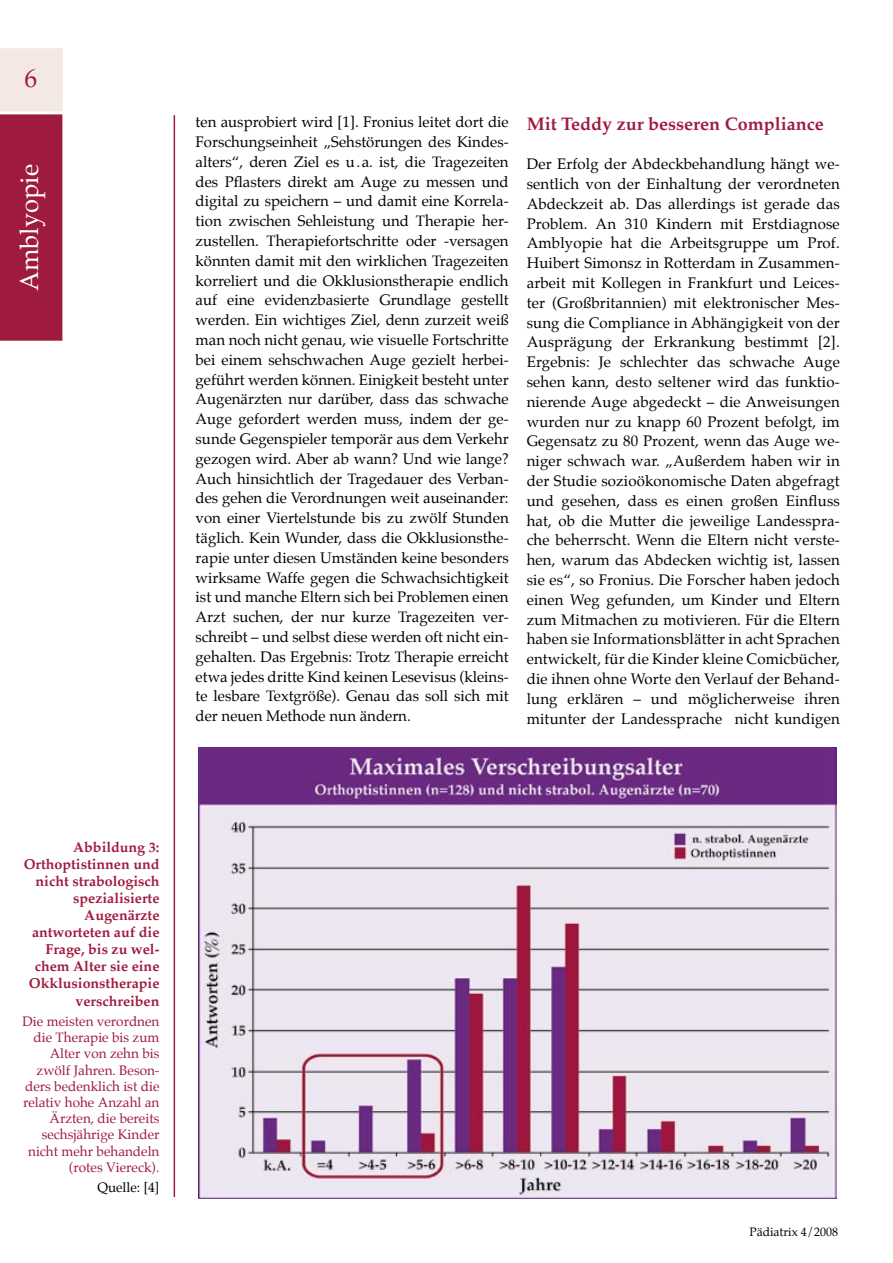
<style>
.page{position:relative;width:893px;height:1263px;background:#fff}
.page>*{position:absolute;margin:0;border:0;box-sizing:border-box;transform-origin:0 0}
.t1{font:25.5px "Palatino";color:#fff}
.t2{font:25.5px "Palatino";color:#9f1b3e}
.t3{font:700 18px "Palatino";color:#9f1b3e}
.t4{font:15px/19.8px "Palatino";color:#000;text-align:justify}
.t5{font:700 14.25px/17.1px "Palatino";color:#9f1b3e;text-align:right}
.t6{font:13.5px/16.2px "Palatino";color:#9f1b3e;text-align:right}
.t7{font:13.5px "Palatino";color:#000}
.t8{font:12px "Palatino";color:#000}
</style>
<div class="page">
<hr style="left:174px;top:115px;width:1px;height:1082px;background:#9f1b3e">
<svg style="left:0;top:48px;width:63px;height:293px;background:#b24b65"></svg>
<img style="left:199px;top:747px;width:638px;height:451px">
<h1 class="t2" style="left:24px;top:61px;width:14px">6</h1>
<h1 class="t1" style="left:13px;top:291px;width:128px;rotate:-90deg">Amblyopie</h1>
<p class="t4" style="left:196px;top:113px;width:315px">ten ausprobiert wird [1]. Fronius leitet dort die Forschungseinheit „Sehstörungen des Kindes&shy;alters“, deren Ziel es u.a. ist, die Tragezeiten des Pflasters direkt am Auge zu messen und digital zu speichern – und damit eine Korrela&shy;tion zwischen Sehleistung und Therapie her&shy;zustellen. Therapiefortschritte oder -versagen könnten damit mit den wirklichen Tragezeiten korreliert und die Okklusionstherapie endlich auf eine evidenzbasierte Grundlage gestellt werden. Ein wichtiges Ziel, denn zurzeit weiß man noch nicht genau, wie visuelle Fortschritte bei einem sehschwachen Auge gezielt herbei&shy;geführt werden können. Einigkeit besteht unter Augenärzten nur darüber, dass das schwache Auge gefordert werden muss, indem der ge&shy;sunde Gegenspieler temporär aus dem Verkehr gezogen wird. Aber ab wann? Und wie lange?<br>Auch hinsichtlich der Tragedauer des Verban&shy;des gehen die Verordnungen weit auseinander: von einer Viertelstunde bis zu zwölf Stunden täglich. Kein Wunder, dass die Okklusionsthe&shy;rapie unter diesen Umständen keine besonders wirksame Waffe gegen die Schwachsichtigkeit ist und manche Eltern sich bei Problemen einen Arzt suchen, der nur kurze Tragezeiten ver&shy;schreibt – und selbst diese werden oft nicht ein&shy;gehalten. Das Ergebnis: Trotz Therapie erreicht etwa jedes dritte Kind keinen Lesevisus (kleins&shy;te lesbare Textgröße). Genau das soll sich mit der neuen Methode nun ändern.</p>
<p class="t3" style="left:527px;top:112px;width:298px">Mit Teddy zur besseren Compliance</p>
<p class="t4" style="left:527px;top:155px;width:315px">Der Erfolg der Abdeckbehandlung hängt we&shy;sentlich von der Einhaltung der verordneten Abdeckzeit ab. Das allerdings ist gerade das Problem. An 310 Kindern mit Erstdiagnose Amblyopie hat die Arbeitsgruppe um Prof.<br>Huibert Simonsz in Rotterdam in Zusammen&shy;arbeit mit Kollegen in Frankfurt und Leices&shy;ter (Großbritannien) mit elektronischer Mes&shy;sung die Compliance in Abhängigkeit von der Ausprägung der Erkrankung bestimmt [2].<br>Ergebnis: Je schlechter das schwache Auge sehen kann, desto seltener wird das funktio&shy;nierende Auge abgedeckt – die Anweisungen wurden nur zu knapp 60 Prozent befolgt, im Gegensatz zu 80 Prozent, wenn das Auge we&shy;niger schwach war. „Außerdem haben wir in der Studie sozioökonomische Daten abgefragt und gesehen, dass es einen großen Einfluss hat, ob die Mutter die jeweilige Landesspra&shy;che beherrscht. Wenn die Eltern nicht verste&shy;hen, warum das Abdecken wichtig ist, lassen sie es“, so Fronius. Die Forscher haben jedoch einen Weg gefunden, um Kinder und Eltern zum Mitmachen zu motivieren. Für die Eltern haben sie Informationsblätter in acht Sprachen entwickelt, für die Kinder kleine Comicbücher, die ihnen ohne Worte den Verlauf der Behand&shy;lung erklären – und möglicherweise ihren mitunter der Landessprache nicht kundigen</p>
<p class="t5" style="left:24px;top:839px;width:137px">Abbildung 3:<br>Orthoptistinnen und nicht strabologisch spezialisierte<br>Augenärzte antworteten auf die<br>Frage, bis zu wel&shy;chem Alter sie eine<br>Okklusionstherapie verschreiben</p>
<p class="t6" style="left:23px;top:1014px;width:138px">Die meisten verordnen die Therapie bis zum<br>Alter von zehn bis zwölf Jahren. Beson&shy;ders bedenklich ist die relativ hohe Anzahl an<br>Ärzten, die bereits sechsjährige Kinder nicht mehr behandeln (rotes Viereck).</p>
<p class="t7" style="left:97px;top:1179px;width:64px">Quelle: [4]</p>
<p class="t8" style="left:749px;top:1224px;width:90px">Pädiatrix 4/2008</p>
</div>
